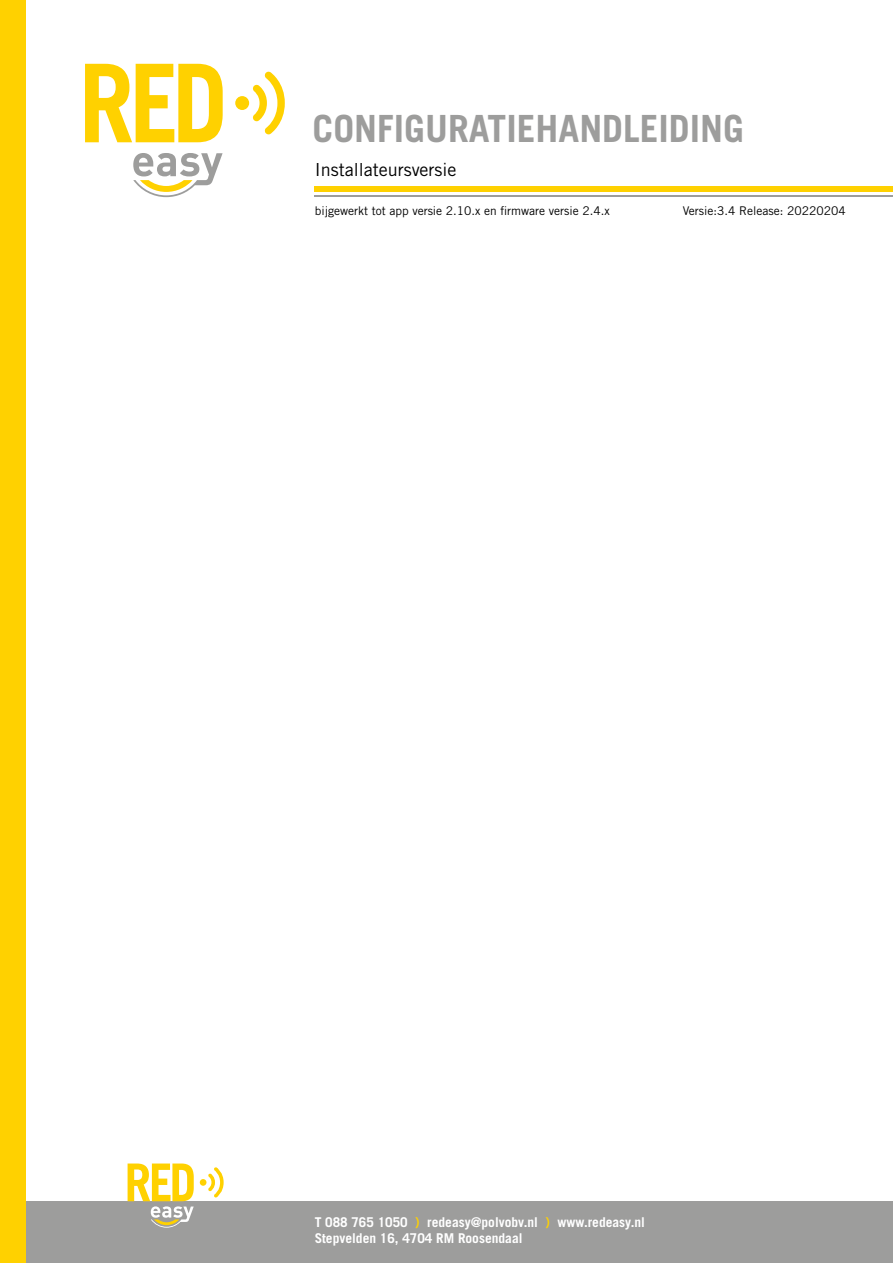
<style>
.page{position:relative;width:893px;height:1263px;background:#fff}
.page>*{position:absolute;margin:0;border:0;box-sizing:border-box;transform-origin:0 0}
.t1{font:700 37.5px "Trade Gothic LT Std";color:#9d9d9c}
.t2{font:18px "Trade Gothic LT Std";color:#000}
.t3{font:700 13.5px/16.2px "Trade Gothic LT Std";color:#fff}
.t4{font:12px "Trade Gothic LT Std";color:#000}
.s1{color:#ffd100}
</style>
<div class="page">
<svg style="left:133px;top:153px;width:90px;height:44px"></svg>
<svg style="left:85px;top:64px;width:138px;height:78px"></svg>
<div style="left:235px;top:96px;width:14px;height:14px;background:#ffd100;border-radius:50%"></div>
<svg style="left:253px;top:71px;width:32px;height:63px"></svg>
<hr style="left:315px;top:195px;width:578px;height:2px;background:#9d9d9c">
<div style="left:315px;top:186px;width:578px;height:6px;background:#ffd100"></div>
<div style="left:0;top:1201px;width:893px;height:62px;background:#9d9d9c"></div>
<svg style="left:128px;top:1163px;width:66px;height:65px"></svg>
<div style="left:200px;top:1179px;width:6px;height:7px;background:#ffd100;border-radius:50%"></div>
<svg style="left:208px;top:1167px;width:16px;height:30px"></svg>
<div style="left:0;top:0;width:26px;height:1263px;background:#ffd100"></div>
<h1 class="t1" style="left:313px;top:106px;width:433px">CONFIGURATIEHANDLEIDING</h1>
<h2 class="t2" style="left:315px;top:159px;width:143px">Installateursversie</h2>
<p class="t4" style="left:315px;top:203px;width:297px">bijgewerkt tot app versie 2.10.x en firmware versie 2.4.x</p>
<p class="t4" style="left:683px;top:203px;width:165px">Versie:3.4 Release: 20220204</p>
<p class="t3" style="left:315px;top:1214px;width:332px">T 088 765 1050 <span class="s1">)</span> redeasy@polvobv.nl <span class="s1">)</span> www.redeasy.nl<br>Stepvelden 16, 4704 RM Roosendaal</p>
</div>
